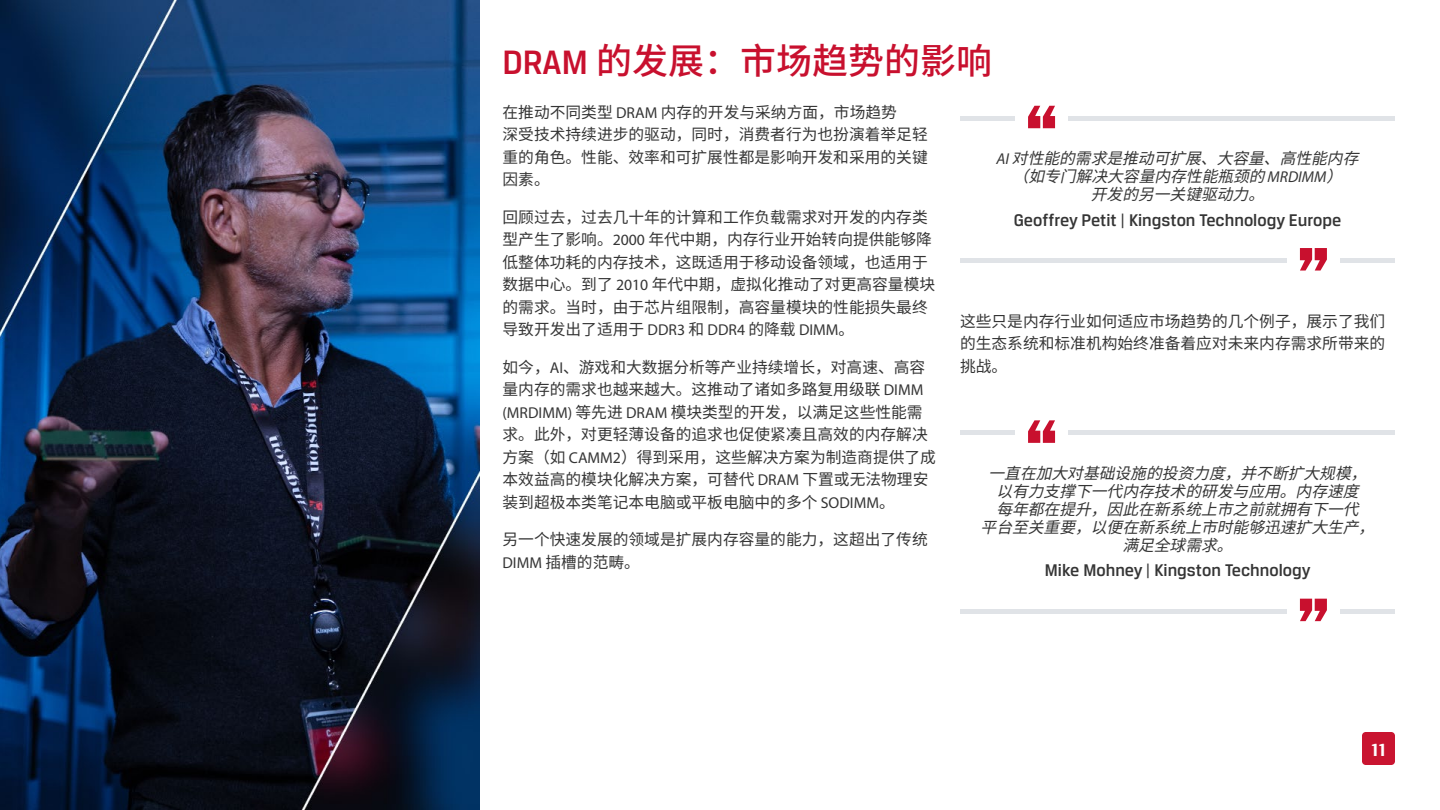
<style>
.page{position:relative;width:1440px;height:810px;background:#fff}
.page>*{position:absolute;margin:0;border:0;box-sizing:border-box;transform-origin:0 0}
.t1{font:500 36px "Noto Sans CJ Ksc";color:#c8102e}
.t2{font:700 18.75px "Breuer Text";color:#fff}
.t3{font:500 18px "Breuer Text";color:#353535}
.t4{font:15.75px/22.5px "Noto Sans CJ Ksc";color:#353535}
.t5{font:italic 15.75px/18px "Noto Sans CJ Ksc";color:#353535;text-align:center}
.s1{font-family:"Breuer Text"}
.s2{font-family:"Myriad Pro"}
</style>
<div class="page">
<img style="left:0;top:0;width:480px;height:810px">
<div style="left:1362px;top:732px;width:33px;height:33px;background:#c91430;border-radius:4px"></div>
<hr style="left:960px;top:116px;width:54px;height:4px;background:#e0e3e7">
<svg style="left:1028px;top:106px;width:27px;height:22px"></svg>
<hr style="left:1069px;top:116px;width:326px;height:4px;background:#e0e3e7">
<div style="left:960px;top:258px;width:326px;height:5px;background:#e0e3e7"></div>
<svg style="left:1300px;top:248px;width:27px;height:23px"></svg>
<div style="left:1341px;top:258px;width:54px;height:5px;background:#e0e3e7"></div>
<div style="left:960px;top:430px;width:54px;height:5px;background:#e0e3e7"></div>
<svg style="left:1028px;top:420px;width:27px;height:23px"></svg>
<div style="left:1069px;top:430px;width:326px;height:5px;background:#e0e3e7"></div>
<hr style="left:960px;top:609px;width:326px;height:4px;background:#e0e3e7">
<svg style="left:1300px;top:599px;width:27px;height:22px"></svg>
<hr style="left:1341px;top:609px;width:54px;height:4px;background:#e0e3e7">
<h1 class="t1" style="left:502px;top:40px;width:491px"><span class="s1">DRAM</span> 的发展：市场趋势的影响</h1>
<p class="t4" style="left:502px;top:101px;width:427px">在推动不同类型 <span class="s2">DRAM</span> 内存的开发与采纳方面，市场趋势<br>深受技术持续进步的驱动，同时，消费者行为也扮演着举足轻重的角色。性能、效率和可扩展性都是影响开发和采用的关键因素。</p>
<p class="t4" style="left:502px;top:206px;width:434px">回顾过去，过去几十年的计算和工作负载需求对开发的内存类型产生了影响。<span class="s2">2000</span> 年代中期，内存行业开始转向提供能够降低整体功耗的内存技术，这既适用于移动设备领域，也适用于数据中心。到了 <span class="s2">2010</span> 年代中期，虚拟化推动了对更高容量模块的需求。当时，由于芯片组限制，高容量模块的性能损失最终导致开发出了适用于 <span class="s2">DDR3</span> 和 <span class="s2">DDR4</span> 的降载 <span class="s2">DIMM</span>。</p>
<p class="t4" style="left:502px;top:356px;width:435px">如今，<span class="s2">AI</span>、游戏和大数据分析等产业持续增长，对高速、高容量内存的需求也越来越大。这推动了诸如多路复用级联 <span class="s2">DIMM (MRDIMM)</span> 等先进 <span class="s2">DRAM</span> 模块类型的开发，以满足这些性能需求。此外，对更轻薄设备的追求也促使紧凑且高效的内存解决方案（如 <span class="s2">CAMM2</span>）得到采用，这些解决方案为制造商提供了成本效益高的模块化解决方案，可替代 <span class="s2">DRAM</span> 下置或无法物理安装到超极本类笔记本电脑或平板电脑中的多个 <span class="s2">SODIMM</span>。</p>
<p class="t4" style="left:502px;top:528px;width:427px">另一个快速发展的领域是扩展内存容量的能力，这超出了传统<br><span class="s2">DIMM</span> 插槽的范畴。</p>
<p class="t5" style="left:997px;top:150px;width:373px"><span class="s2">A I</span> 对性能的需求是推动可扩展、大容量、高性能内存（如专门解决大容量内存性能瓶颈的<span class="s2">M R D I M M</span> ）<br>开发的另一关键驱动力。</p>
<p class="t3" style="left:1014px;top:210px;width:329px">Geoffrey Petit | Kingston Technology Europe</p>
<p class="t4" style="left:960px;top:310px;width:427px;text-align:justify">这些只是内存行业如何适应市场趋势的几个例子，展示了我们的生态系统和标准机构始终准备着应对未来内存需求所带来的挑战。</p>
<p class="t5" style="left:981px;top:464px;width:405px">一直在加大对基础设施的投资力度，并不断扩大规模，以有力支撑下一代内存技术的研发与应用。内存速度<br>每年都在提升，因此在新系统上市之前就拥有下一代<br>平台至关重要，以便在新系统上市时能够迅速扩大生产，满足全球需求。</p>
<p class="t3" style="left:1045px;top:560px;width:267px">Mike Mohney | Kingston Technology</p>
<p class="t2" style="left:1371px;top:739px;width:16px">11</p>
</div>
